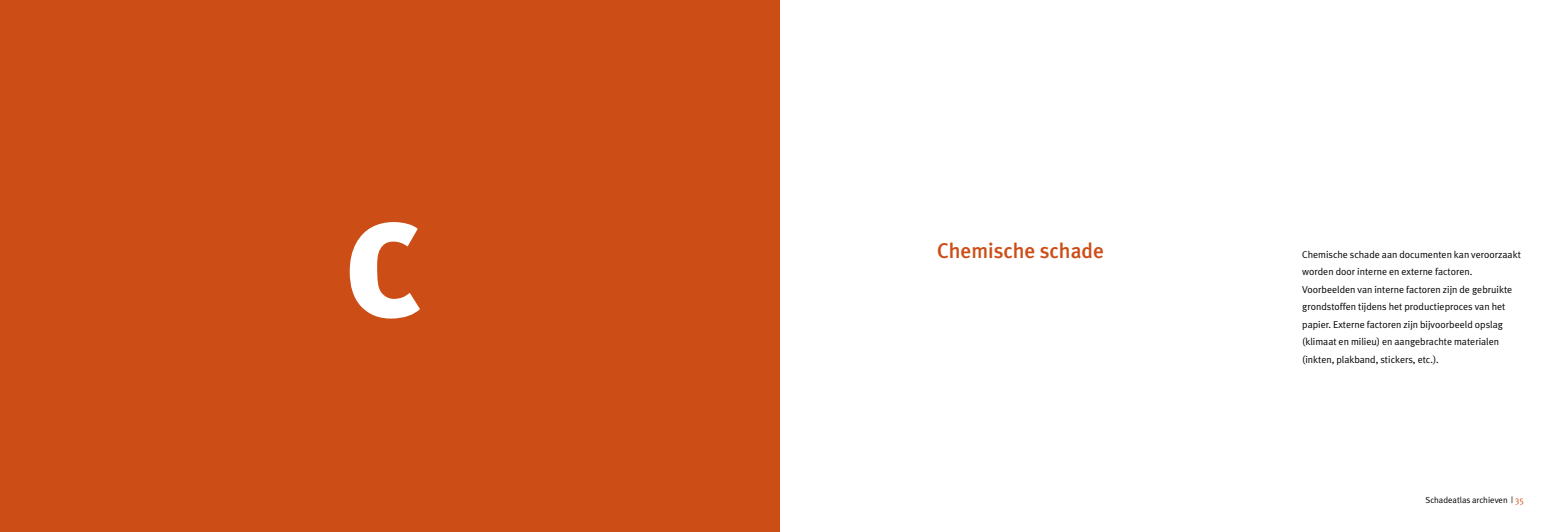
<style>
.page{position:relative;width:1560px;height:532px;background:#fff}
.page>*{position:absolute;margin:0;border:0;box-sizing:border-box;transform-origin:0 0}
.t1{font:900 133.75px "Meta Plus";color:#fff}
.t2{font:500 21.25px "Meta Plus";color:#cd4d17}
.t3{font:10px/17.5px "Meta Plus Normal";color:#000}
.t4{font:8.75px "Meta Plus Normal";color:#000}
.s1{color:#cd4d17}
</style>
<div class="page">
<div style="left:0;top:0;width:780px;height:531px;background:#cd4d17"></div>
<h1 class="t1" style="left:346px;top:192px;width:75px">C</h1>
<h2 class="t2" style="left:937px;top:238px;width:168px">Chemische schade</h2>
<p class="t3" style="left:1301px;top:245px;width:220px">Chemische schade aan documenten kan veroorzaakt worden door interne en externe factoren.<br>Voorbeelden van interne factoren zijn de gebruikte grondstoffen tijdens het productieproces van het papier. Externe factoren zijn bijvoorbeeld opslag (klimaat en milieu) en aangebrachte materialen (inkten, plakband, stickers, etc.).</p>
<p class="t4" style="left:1425px;top:494px;width:100px">Schadeatlas archieven | <span class="s1">35</span></p>
</div>
